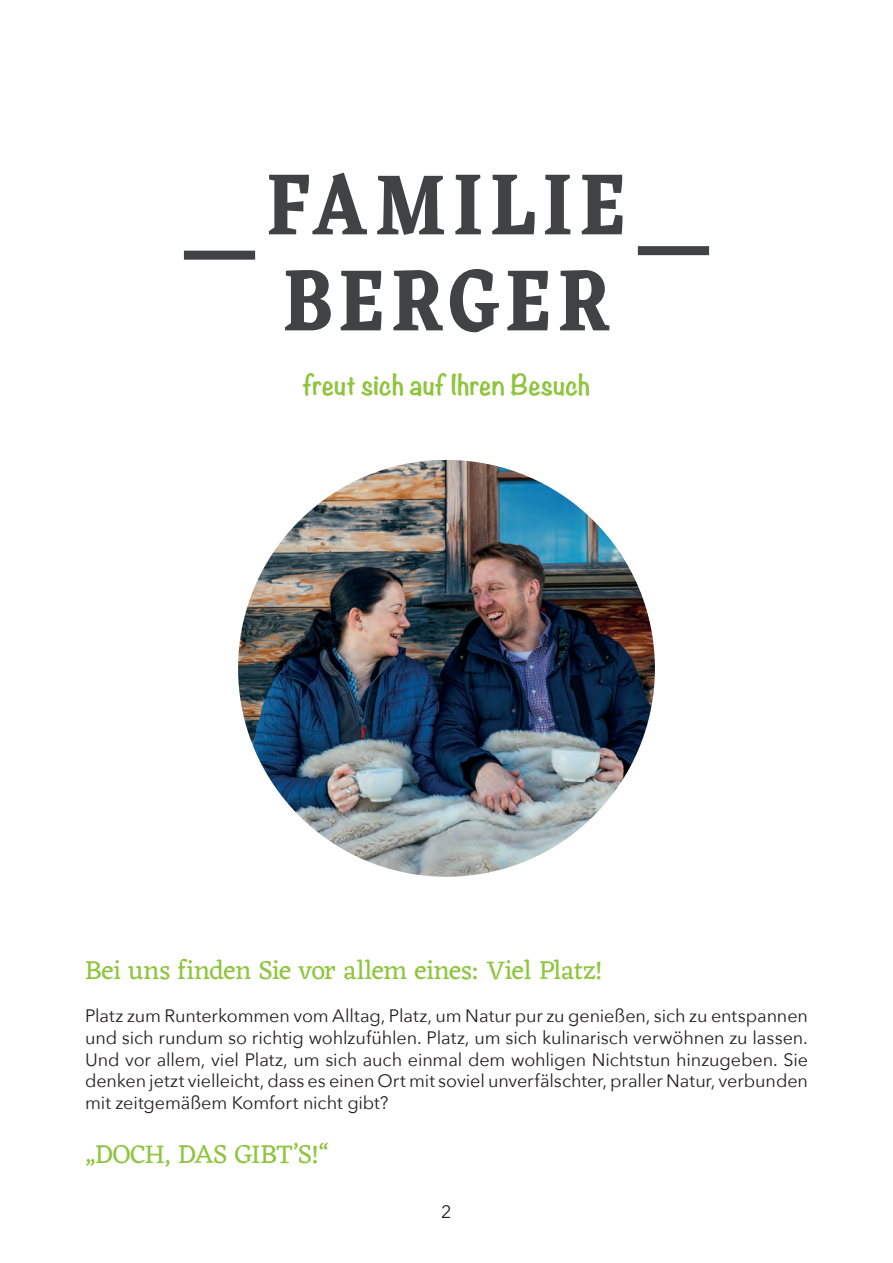
<style>
.page{position:relative;width:893px;height:1263px;background:#fff}
.page>*{position:absolute;margin:0;border:0;box-sizing:border-box;transform-origin:0 0}
.t1{font:700 90px/96px "Eczar";letter-spacing:.09em;color:#414243;scale:.8 1}
.t2{font:27px "Eczar";letter-spacing:-.015em;color:#8fc53e}
.t3{font:700 25.5px "Noteworthy";letter-spacing:.005em;color:#8fc53e}
.t4{font:18px/21.6px "Avenir Next";letter-spacing:-.005em;color:#231f20;text-align:justify}
</style>
<div class="page">
<img style="left:238px;top:460px;width:417px;height:417px;border-radius:208px">
<div style="left:184px;top:251px;width:71px;height:9px;background:#414243"></div>
<div style="left:638px;top:246px;width:71px;height:9px;background:#414243"></div>
<h1 class="t1" style="left:267px;top:155px;width:450px">FAMILIE<br>BERGER</h1>
<h3 class="t3" style="left:303px;top:362px;width:289px">freut sich auf Ihren Besuch</h3>
<h2 class="t2" style="left:85px;top:952px;width:519px">Bei uns finden Sie vor allem eines: Viel Platz!</h2>
<p class="t4" style="left:85px;top:1004px;width:724px">Platz zum Runterkommen vom Alltag, Platz, um Natur pur zu genießen, sich zu entspannen und sich rundum so richtig wohlzufühlen. Platz, um sich kulinarisch verwöhnen zu lassen.<br>Und vor allem, viel Platz, um sich auch einmal dem wohligen Nichtstun hinzugeben. Sie denken jetzt vielleicht, dass es einen Ort mit soviel unverfälschter, praller Natur, verbunden mit zeitgemäßem Komfort nicht gibt?</p>
<h2 class="t2" style="left:85px;top:1135px;width:246px">„DOCH, DAS GIBT’S!“</h2>
<p class="t4" style="left:441px;top:1200px;width:12px">2</p>
</div>
